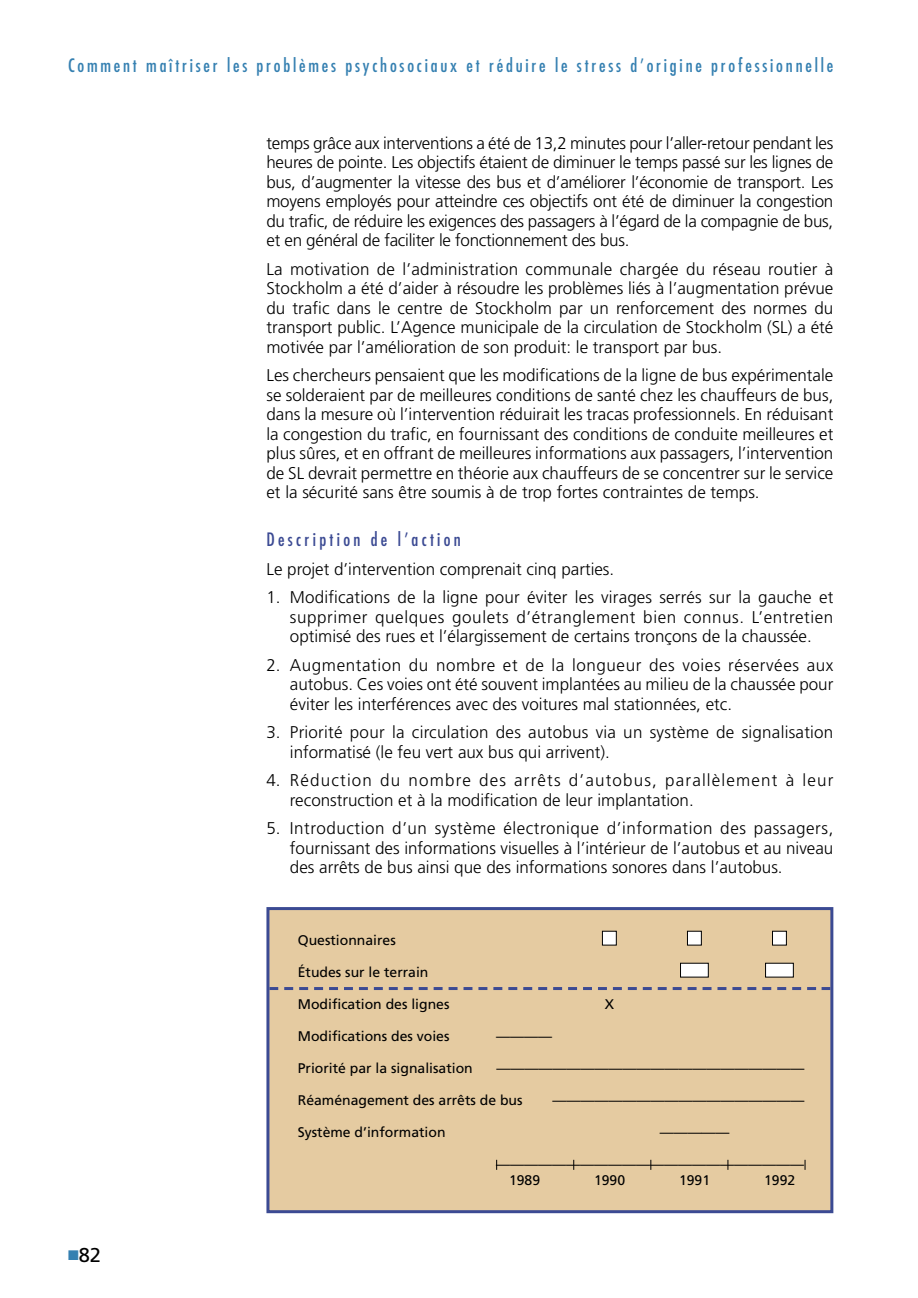
<style>
.page{position:relative;width:918px;height:1298px;background:#fff}
.page>*{position:absolute;margin:0;border:0;box-sizing:border-box;transform-origin:0 0}
.t1{font:20px "Frutiger";color:#000}
.t2{font:condensed 18px "Futura";letter-spacing:.155em;color:#3580b1}
.t3{font:condensed 18px "Futura";letter-spacing:.185em;color:#3b4a93}
.t4{font:300 17px/19.6px "Frutiger";color:#000;text-align:justify}
.t5{font:300 17px/19.6px "Frutiger";letter-spacing:.05em;color:#000}
.t6{font:14px/16px "Frutiger";color:#000}
</style>
<div class="page">
<div style="left:268px;top:909px;width:564px;height:303px;background:#e5cba1"></div>
<svg style="left:270px;top:987px;width:559px;height:3px"></svg>
<div style="left:266px;top:907px;width:567px;height:306px;border:3px solid #3b4a93"></div>
<p class="t2" style="left:68px;top:57px;width:767px">Comment maîtriser les problèmes psychosociaux et réduire le stress d’origine professionnelle</p>
<p class="t4" style="left:266px;top:134px;width:568px">temps grâce aux interventions a été de 13,2 minutes pour l’aller-retour pendant les heures de pointe. Les objectifs étaient de diminuer le temps passé sur les lignes de bus, d’augmenter la vitesse des bus et d’améliorer l’économie de transport. Les moyens employés pour atteindre ces objectifs ont été de diminuer la congestion du trafic, de réduire les exigences des passagers à l’égard de la compagnie de bus, et en général de faciliter le fonctionnement des bus.</p>
<p class="t4" style="left:266px;top:260px;width:568px">La motivation de l’administration communale chargée du réseau routier à Stockholm a été d’aider à résoudre les problèmes liés à l’augmentation prévue du trafic dans le centre de Stockholm par un renforcement des normes du transport public. L’Agence municipale de la circulation de Stockholm (SL) a été motivée par l’amélioration de son produit: le transport par bus.</p>
<p class="t4" style="left:266px;top:367px;width:568px">Les chercheurs pensaient que les modifications de la ligne de bus expérimentale se solderaient par de meilleures conditions de santé chez les chauffeurs de bus, dans la mesure où l’intervention réduirait les tracas professionnels. En réduisant la congestion du trafic, en fournissant des conditions de conduite meilleures et plus sûres, et en offrant de meilleures informations aux passagers, l’intervention de SL devrait permettre en théorie aux chauffeurs de se concentrer sur le service et la sécurité sans être soumis à de trop fortes contraintes de temps.</p>
<p class="t3" style="left:266px;top:531px;width:196px">Description de l’action</p>
<p class="t4" style="left:266px;top:560px;width:349px">Le projet d’intervention comprenait cinq parties.</p>
<p class="t4" style="left:290px;top:589px;width:545px;text-indent:-24px">1. Modifications de la ligne pour éviter les virages serrés sur la gauche et supprimer quelques goulets d’étranglement bien connus. L’entretien optimisé des rues et l’élargissement de certains tronçons de la chaussée.</p>
<p class="t4" style="left:290px;top:656px;width:545px;text-indent:-24px">2. Augmentation du nombre et de la longueur des voies réservées aux autobus. Ces voies ont été souvent implantées au milieu de la chaussée pour éviter les interférences avec des voitures mal stationnées, etc.</p>
<p class="t4" style="left:290px;top:724px;width:545px;text-indent:-24px">3. Priorité pour la circulation des autobus via un système de signalisation informatisé (le feu vert aux bus qui arrivent).</p>
<p class="t5" style="left:290px;top:772px;width:545px;text-indent:-24px">4. Réduction du nombre des arrêts d’autobus, parallèlement à leur reconstruction et à la modification de leur implantation.</p>
<p class="t4" style="left:290px;top:820px;width:545px;text-indent:-24px">5. Introduction d’un système électronique d’information des passagers, fournissant des informations visuelles à l’intérieur de l’autobus et au niveau des arrêts de bus ainsi que des informations sonores dans l’autobus.</p>
<p class="t1" style="left:79px;top:1247px;width:24px">82</p>
<p class="t6" style="left:298px;top:933px;width:100px">Questionnaires</p>
<p class="t6" style="left:298px;top:965px;width:132px">Études sur le terrain</p>
<p class="t6" style="left:298px;top:997px;width:153px">Modification des lignes</p>
<p class="t6" style="left:605px;top:997px;width:11px">X</p>
<p class="t6" style="left:298px;top:1029px;width:153px">Modifications des voies</p>
<p class="t6" style="left:496px;top:1029px;width:57px">————</p>
<p class="t6" style="left:298px;top:1061px;width:177px">Priorité par la signalisation</p>
<p class="t6" style="left:497px;top:1061px;width:309px">——————————————————————</p>
<p class="t6" style="left:298px;top:1093px;width:226px">Réaménagement des arrêts de bus</p>
<p class="t6" style="left:553px;top:1093px;width:253px">——————————————————</p>
<p class="t6" style="left:298px;top:1125px;width:149px">Système d’information</p>
<p class="t6" style="left:660px;top:1125px;width:71px">—————</p>
<p class="t6" style="left:509px;top:1157px;width:297px;text-indent:-13px">——————————————————————<br>1989</p>
<p class="t6" style="left:594px;top:1173px;width:33px">1990</p>
<p class="t6" style="left:679px;top:1173px;width:33px">1991</p>
<p class="t6" style="left:764px;top:1173px;width:33px">1992</p>
</div>
